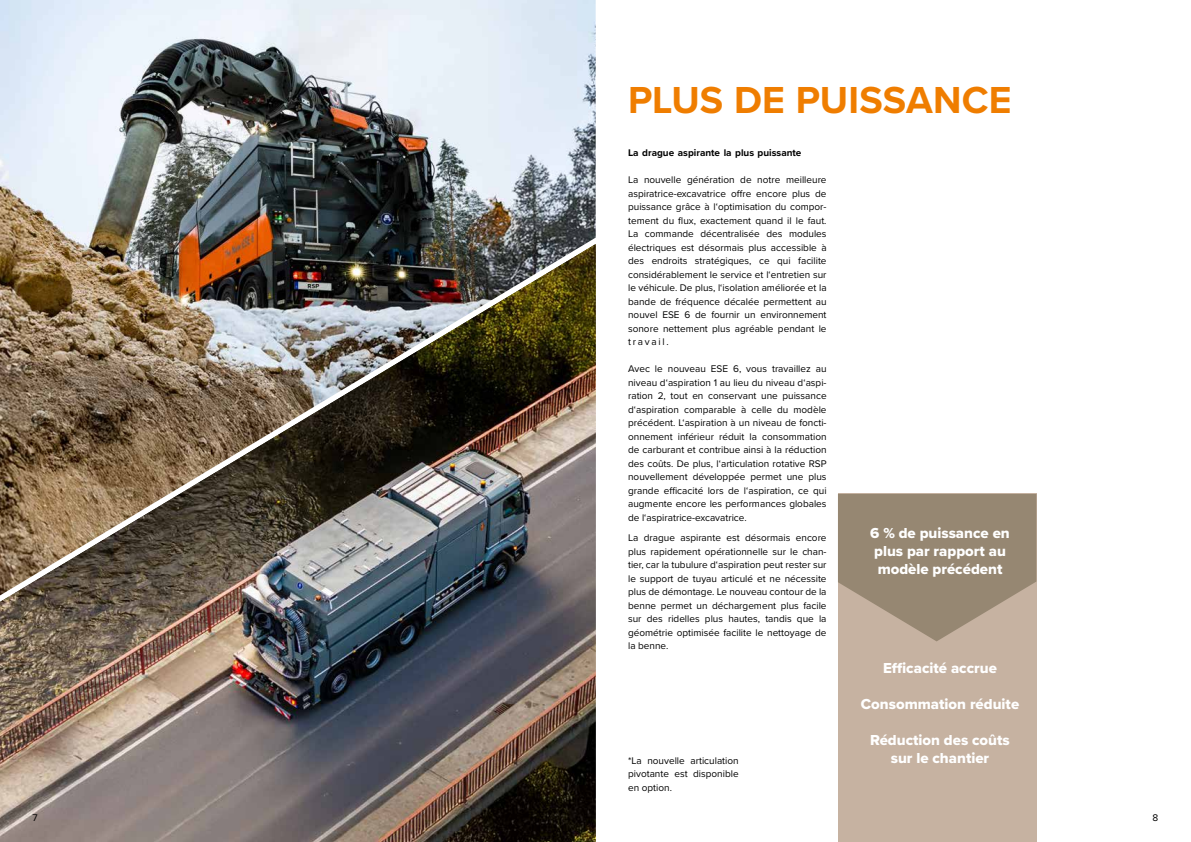
<style>
.page{position:relative;width:1191px;height:842px;background:#fff}
.page>*{position:absolute;margin:0;border:0;box-sizing:border-box;transform-origin:0 0}
.t1{font:700 39px "Proxima Nova";letter-spacing:.005em;color:#ef7d00}
.t2{font:15px/18px "Proxima Nova Extrabld";color:#fff;text-align:center}
.t3{font:10px/13.5px "Proxima Nova";color:#000;text-align:justify}
.t4{font:700 10px "Proxima Nova";color:#000}
</style>
<div class="page">
<img style="left:0;top:595px;width:595px;height:247px">
<div style="left:838px;top:494px;width:198px;height:348px;background:#c6b2a1"></div>
<svg style="left:838px;top:494px;width:198px;height:147px"></svg>
<img style="left:0;top:0;width:595px;height:595px">
<h1 class="t1" style="left:628px;top:70px;width:385px">PLUS DE PUISSANCE</h1>
<p class="t4" style="left:628px;top:146px;width:175px">La drague aspirante la plus puissante</p>
<p class="t3" style="left:628px;top:173px;width:200px">La nouvelle génération de notre meilleure aspiratrice-excavatrice offre encore plus de puissance grâce à l‘optimisation du compor&shy;tement du flux, exactement quand il le faut.<br>La commande décentralisée des modules électriques est désormais plus accessible à des endroits stratégiques, ce qui facilite considérablement le service et l‘entretien sur le véhicule. De plus, l‘isolation améliorée et la bande de fréquence décalée permettent au nouvel ESE 6 de fournir un environnement sonore nettement plus agréable pendant le travail.</p>
<p class="t3" style="left:628px;top:362px;width:200px">Avec le nouveau ESE 6, vous travaillez au niveau d‘aspiration 1 au lieu du niveau d‘aspi&shy;ration 2, tout en conservant une puissance d‘aspiration comparable à celle du modèle précédent. L‘aspiration à un niveau de foncti&shy;onnement inférieur réduit la consommation de carburant et contribue ainsi à la réduction des coûts. De plus, l‘articulation rotative RSP nouvellement développée permet une plus grande efficacité lors de l‘aspiration, ce qui augmente encore les performances globales de l‘aspiratrice-excavatrice.</p>
<p class="t3" style="left:628px;top:531px;width:200px">La drague aspirante est désormais encore plus rapidement opérationnelle sur le chan&shy;tier, car la tubulure d‘aspiration peut rester sur le support de tuyau articulé et ne nécessite plus de démontage. Le nouveau contour de la benne permet un déchargement plus facile sur des ridelles plus hautes, tandis que la géométrie optimisée facilite le nettoyage de la benne.</p>
<p class="t3" style="left:628px;top:753px;width:112px">*La nouvelle articulation pivotante est disponible en option.</p>
<h2 class="t2" style="left:870px;top:523px;width:141px;text-align:left">6 % de puissance en plus par rapport au modèle précédent</h2>
<h2 class="t2" style="left:883px;top:658px;width:115px">Efficacité accrue</h2>
<h2 class="t2" style="left:861px;top:694px;width:160px">Consommation réduite</h2>
<h2 class="t2" style="left:870px;top:730px;width:141px">Réduction des coûts sur le chantier</h2>
<p class="t3" style="left:33px;top:810px;width:7px">7</p>
<p class="t3" style="left:1152px;top:810px;width:7px">8</p>
</div>
